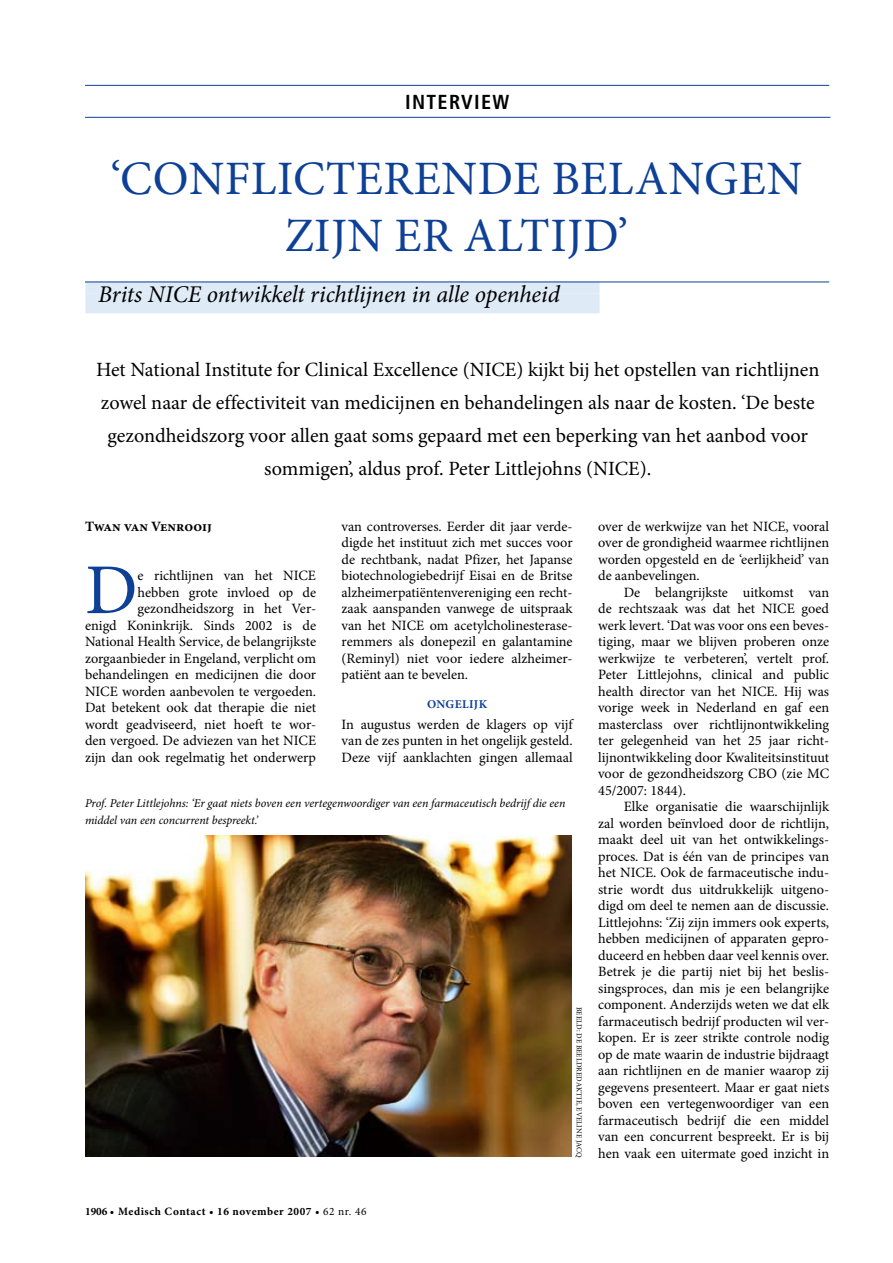
<style>
.page{position:relative;width:893px;height:1263px;background:#fff}
.page>*{position:absolute;margin:0;border:0;box-sizing:border-box;transform-origin:0 0}
.t1{font:71.55px "Minion Pro";color:#0e4096}
.t2{font:48px "Minion Pro";letter-spacing:.01em;color:#0e4096}
.t3{font:italic 24px "Minion Pro";letter-spacing:-.005em;color:#000}
.t4{font:20.25px/33px "Minion Pro";color:#000;text-align:center}
.t5{font:700 condensed 20.25px "Frutiger";letter-spacing:.065em;color:#000}
.t6{font:14.25px/16.5px "Minion Pro";color:#000;text-align:justify}
.t7{font:700 14.25px "Minion Pro";color:#000}
.t8{font:italic 12px/16.5px "Minion Pro";letter-spacing:-.005em;color:#000}
.t9{font:700 12px "Minion Pro";color:#0e4096}
.t10{font:700 11.25px "Minion Pro";letter-spacing:.05em;color:#000}
.t11{font:7.5px "Minion Pro";color:#000}
.s1{font-weight:400}
</style>
<div class="page">
<hr style="left:85px;top:117px;width:745px;height:1px;background:#0e4096">
<hr style="left:85px;top:85px;width:744px;height:1px;background:#0e4096">
<div style="left:85px;top:281px;width:515px;height:12px;background:#dfeaf7"></div>
<div style="left:85px;top:293px;width:515px;height:20px;background:#dfeaf7"></div>
<hr style="left:85px;top:282px;width:744px;height:1px;background:#0e4096">
<img style="left:85px;top:836px;width:487px;height:320px">
<h3 class="t5" style="left:405px;top:90px;width:106px">INTERVIEW</h3>
<h2 class="t2" style="left:111px;top:147px;width:277px">‘Conflicterende</h2>
<h2 class="t2" style="left:552px;top:147px;width:31px">belan</h2>
<h2 class="t2" style="left:704px;top:147px;width:67px">gen</h2>
<h2 class="t2" style="left:285px;top:204px;width:25px">zijn</h2>
<h2 class="t2" style="left:394px;top:204px;width:235px">er altijd’</h2>
<h3 class="t3" style="left:98px;top:278px;width:463px">Brits NICE ontwikkelt richtlijnen in alle openheid</h3>
<p class="t4" style="left:96px;top:353px;width:725px">Het National Institute for Clinical Excellence (NICE) kijkt bij het opstellen van richtlijnen zowel naar de effectiviteit van medicijnen en behandelingen als naar de kosten. ‘De beste gezondheidszorg voor allen gaat soms gepaard met een beperking van het aanbod voor sommigen’, aldus prof. Peter Littlejohns (NICE).</p>
<p class="t7" style="left:85px;top:516px;width:128px">Twan van Venrooij</p>
<h1 class="t1" style="left:85px;top:542px;width:54px">D</h1>
<p class="t6" style="left:85px;top:567px;width:233px;text-align:right">e richtlijnen van het NICE<br>hebben grote invloed op de gezondheidszorg in het Ver-<br>enigd Koninkrijk. Sinds 2002 is de National Health Service, de belangrijkste zorgaanbieder in Engeland, verplicht om behandelingen en medicijnen die door NICE worden aanbevolen te vergoeden.<br>Dat betekent ook dat therapie die niet wordt geadviseerd, niet hoeft te wor&shy;den vergoed. De adviezen van het NICE zijn dan ook regelmatig het onderwerp</p>
<p class="t6" style="left:342px;top:518px;width:233px">van controverses. Eerder dit jaar verde&shy;digde het instituut zich met succes voor de rechtbank, nadat Pfizer, het Japanse biotechnologiebedrijf Eisai en de Britse alzheimerpatiëntenvereniging een recht&shy;zaak aanspanden vanwege de uitspraak van het NICE om acetylcholinesterase&shy;remmers als donepezil en galantamine (Reminyl) niet voor iedere alzheimer&shy;patiënt aan te bevelen.</p>
<p class="t9" style="left:427px;top:695px;width:61px">ongelijk</p>
<p class="t6" style="left:342px;top:716px;width:234px">In augustus werden de klagers op vijf van de zes punten in het ongelijk gesteld.<br>Deze vijf aanklachten gingen allemaal</p>
<p class="t8" style="left:85px;top:795px;width:482px">Prof. Peter Littlejohns: ‘Er gaat niets boven een vertegenwoordiger van een farmaceutisch bedrijf die een middel van een concurrent bespreekt.’</p>
<p class="t11" style="left:584px;top:1007px;width:152px;rotate:90deg">Beeld: de beeldredaktie, eveline jacq</p>
<p class="t6" style="left:598px;top:518px;width:233px">over de werkwijze van het NICE, vooral over de grondigheid waarmee richtlijnen worden opgesteld en de ‘eerlijkheid’ van de aanbevelingen.</p>
<p class="t6" style="left:598px;top:584px;width:233px;text-indent:26px">De belangrijkste uitkomst van de rechtszaak was dat het NICE goed werk levert. ‘Dat was voor ons een beves&shy;tiging, maar we blijven proberen onze werkwijze te verbeteren’, vertelt prof.<br>Peter Littlejohns, clinical and public health director van het NICE. Hij was vorige week in Nederland en gaf een masterclass over richtlijnontwikkeling ter gelegenheid van het 25 jaar richt&shy;lijnontwikkeling door Kwaliteitsinstituut voor de gezondheidszorg CBO (zie MC 45/2007: 1844).</p>
<p class="t6" style="left:598px;top:798px;width:233px;text-indent:26px">Elke organisatie die waarschijnlijk zal worden beïnvloed door de richtlijn, maakt deel uit van het ontwikkelings&shy;proces. Dat is één van de principes van het NICE. Ook de farmaceutische indu&shy;strie wordt dus uitdrukkelijk uitgeno&shy;digd om deel te nemen aan de discussie.<br>Littlejohns: ‘Zij zijn immers ook experts, hebben medicijnen of apparaten gepro&shy;duceerd en hebben daar veel kennis over.<br>Betrek je die partij niet bij het beslis&shy;singsproces, dan mis je een belangrijke component. Anderzijds weten we dat elk farmaceutisch bedrijf producten wil ver&shy;kopen. Er is zeer strikte controle nodig op de mate waarin de industrie bijdraagt aan richtlijnen en de manier waarop zij gegevens presenteert. Maar er gaat niets boven een vertegenwoordiger van een farmaceutisch bedrijf die een middel van een concurrent bespreekt. Er is bij hen vaak een uitermate goed inzicht in</p>
<p class="t10" style="left:85px;top:1203px;width:283px">1906 • Medisch Contact • 16 november 2007 • <span class="s1">62 nr. 46</span></p>
</div>
